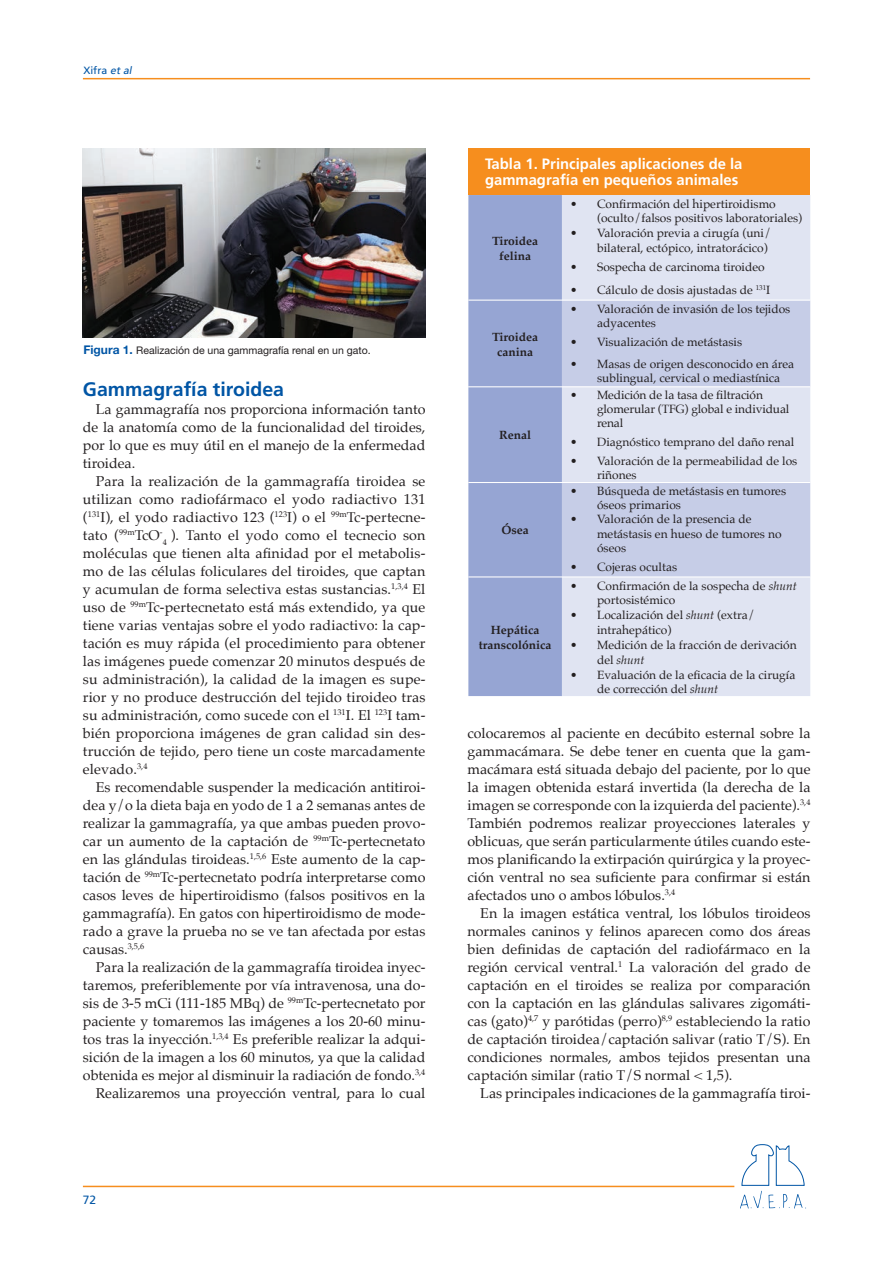
<style>
.page{position:relative;width:893px;height:1263px;background:#fff}
.page>*{position:absolute;margin:0;border:0;box-sizing:border-box;transform-origin:0 0}
.t1{font:700 19.5px "Frutiger";color:#0155a5}
.t2{font:700 15px/16.5px "Frutiger";color:#fff}
.t3{font:14.25px/18px "Palatino";color:#231f20;text-align:justify}
.t4{font:12px/14.4px "Palatino";color:#231f20}
.t5{font:700 12px/14.4px "Palatino";color:#231f20;text-align:center}
.t6{font:12px "Frutiger";color:#0155a5}
.t7{font:10.5px "Helvetica Neue LT Std";color:#231f20}
.t8{font:10.5px "Frutiger";color:#0155a5}
.s1{font-style:italic}
.s2{font-weight:700;font-size:12px;color:#0155a5}
</style>
<div class="page">
<hr style="left:83px;top:1186px;width:651px;height:1px;background:#f68e1e">
<hr style="left:83px;top:78px;width:727px;height:1px;background:#f68e1e">
<svg style="left:740px;top:1144px;width:66px;height:65px"></svg>
<img style="left:83px;top:149px;width:342px;height:189px">
<div style="left:468px;top:149px;width:342px;height:46px;background:#f68e1e"></div>
<div style="left:468px;top:195px;width:94px;height:501px;background:#96a5d3"></div>
<div style="left:562px;top:195px;width:248px;height:501px;background:#e0e4f2"></div>
<svg style="left:562px;top:301px;width:248px;height:275px;background:#cfd5ea"></svg>
<hr style="left:468px;top:300px;width:342px;height:1px;background:#fff">
<hr style="left:468px;top:386px;width:342px;height:1px;background:#fff">
<hr style="left:468px;top:482px;width:342px;height:1px;background:#fff">
<hr style="left:468px;top:576px;width:342px;height:1px;background:#fff">
<p class="t8" style="left:83px;top:64px;width:52px">Xifra <span class="s1">et al</span></p>
<p class="t7" style="left:83px;top:344px;width:289px"><span class="s2">Figura 1.</span> Realización de una gammagrafía renal en un gato.</p>
<h1 class="t1" style="left:83px;top:378px;width:203px">Gammagrafía tiroidea</h1>
<p class="t3" style="left:83px;top:400px;width:344px;text-indent:13px">La gammagrafía nos proporciona información tanto de la anatomía como de la funcionalidad del tiroides, por lo que es muy útil en el manejo de la enfermedad tiroidea.</p>
<p class="t3" style="left:83px;top:472px;width:344px;text-indent:13px">Para la realización de la gammagrafía tiroidea se utilizan como radiofármaco el yodo radiactivo 131 (<sup>131</sup>I), el yodo radiactivo 123 (<sup>123</sup>I) o el <sup>99m</sup>Tc-pertecne&shy;tato (<sup>99m</sup>TcO<sup>-</sup><sub>4</sub> ). Tanto el yodo como el tecnecio son moléculas que tienen alta afinidad por el metabolis&shy;mo de las células foliculares del tiroides, que captan y acumulan de forma selectiva estas sustancias.<sup>1,3,4</sup> El uso de <sup>99m</sup>Tc-pertecnetato está más extendido, ya que tiene varias ventajas sobre el yodo radiactivo: la cap&shy;tación es muy rápida (el procedimiento para obtener las imágenes puede comenzar 20 minutos después de su administración), la calidad de la imagen es supe&shy;rior y no produce destrucción del tejido tiroideo tras su administración, como sucede con el <sup>131</sup>I. El <sup>123</sup>I tam&shy;bién proporciona imágenes de gran calidad sin des&shy;trucción de tejido, pero tiene un coste marcadamente elevado.<sup>3,4</sup></p>
<p class="t3" style="left:83px;top:778px;width:344px;text-indent:13px">Es recomendable suspender la medicación antitiroi&shy;dea y/o la dieta baja en yodo de 1 a 2 semanas antes de realizar la gammagrafía, ya que ambas pueden provo&shy;car un aumento de la captación de <sup>99m</sup>Tc-pertecnetato en las glándulas tiroideas.<sup>1,5,6</sup> Este aumento de la cap&shy;tación de <sup>99m</sup>Tc-pertecnetato podría interpretarse como casos leves de hipertiroidismo (falsos positivos en la gammagrafía). En gatos con hipertiroidismo de mode&shy;rado a grave la prueba no se ve tan afectada por estas causas.<sup>3,5,6</sup></p>
<p class="t3" style="left:83px;top:958px;width:344px;text-align:right">Para la realización de la gammagrafía tiroidea inyec&shy;taremos, preferiblemente por vía intravenosa, una do&shy;sis de 3-5 mCi (111-185 MBq) de <sup>99m</sup>Tc-pertecnetato por paciente y tomaremos las imágenes a los 20-60 minu&shy;tos tras la inyección.<sup>1,3,4</sup> Es preferible realizar la adqui&shy;sición de la imagen a los 60 minutos, ya que la calidad obtenida es mejor al disminuir la radiación de fondo.<sup>3,4<br></sup>Realizaremos una proyección ventral, para lo cual</p>
<p class="t6" style="left:83px;top:1193px;width:15px">72</p>
<p class="t2" style="left:485px;top:155px;width:259px">Tabla 1. Principales aplicaciones de la gammagrafía en pequeños animales</p>
<p class="t5" style="left:492px;top:234px;width:48px">Tiroidea felina</p>
<p class="t5" style="left:492px;top:330px;width:48px">Tiroidea canina</p>
<p class="t5" style="left:499px;top:428px;width:33px">Renal</p>
<p class="t5" style="left:501px;top:523px;width:29px">Ósea</p>
<p class="t5" style="left:479px;top:623px;width:74px">Hepática transcolónica</p>
<p class="t4" style="left:597px;top:196px;width:207px;text-indent:-27px">• Confirmación del hipertiroidismo (oculto/falsos positivos laboratoriales)</p>
<p class="t4" style="left:570px;top:226px;width:203px;text-align:right">• Valoración previa a cirugía (uni/ bilateral, ectópico, intratorácico)</p>
<p class="t4" style="left:570px;top:260px;width:196px">• Sospecha de carcinoma tiroideo</p>
<p class="t4" style="left:570px;top:282px;width:202px">• Cálculo de dosis ajustadas de <sup>131</sup>I</p>
<p class="t4" style="left:597px;top:301px;width:195px;text-indent:-27px">• Valoración de invasión de los tejidos adyacentes</p>
<p class="t4" style="left:570px;top:335px;width:174px">• Visualización de metástasis</p>
<p class="t4" style="left:597px;top:356px;width:199px;text-indent:-27px">• Masas de origen desconocido en área sublingual, cervical o mediastínica</p>
<p class="t4" style="left:597px;top:387px;width:194px;text-indent:-27px">• Medición de la tasa de filtración glomerular (TFG) global e individual renal</p>
<p class="t4" style="left:570px;top:434px;width:226px">• Diagnóstico temprano del daño renal</p>
<p class="t4" style="left:597px;top:453px;width:202px;text-indent:-27px">• Valoración de la permeabilidad de los riñones</p>
<p class="t4" style="left:597px;top:483px;width:191px;text-indent:-27px">• Búsqueda de metástasis en tumores óseos primarios</p>
<p class="t4" style="left:597px;top:512px;width:186px;text-indent:-27px">• Valoración de la presencia de metástasis en hueso de tumores no óseos</p>
<p class="t4" style="left:570px;top:559px;width:109px">• Cojeras ocultas</p>
<p class="t4" style="left:597px;top:578px;width:201px;text-indent:-27px">• Confirmación de la sospecha de <span class="s1">shunt </span>portosistémico</p>
<p class="t4" style="left:597px;top:608px;width:159px;text-indent:-27px">• Localización del <span class="s1">shunt</span> (extra/ intrahepático)</p>
<p class="t4" style="left:597px;top:638px;width:201px;text-indent:-27px">• Medición de la fracción de derivación del <span class="s1">shunt</span></p>
<p class="t4" style="left:597px;top:667px;width:200px;text-indent:-27px">• Evaluación de la eficacia de la cirugía de corrección del <span class="s1">shunt</span></p>
<p class="t3" style="left:467px;top:724px;width:344px">colocaremos al paciente en decúbito esternal sobre la gammacámara. Se debe tener en cuenta que la gam&shy;macámara está situada debajo del paciente, por lo que la imagen obtenida estará invertida (la derecha de la imagen se corresponde con la izquierda del paciente).<sup>3,4<br></sup>También podremos realizar proyecciones laterales y oblicuas, que serán particularmente útiles cuando este&shy;mos planificando la extirpación quirúrgica y la proyec&shy;ción ventral no sea suficiente para confirmar si están afectados uno o ambos lóbulos.<sup>3,4</sup></p>
<p class="t3" style="left:468px;top:904px;width:344px;text-indent:13px">En la imagen estática ventral, los lóbulos tiroideos normales caninos y felinos aparecen como dos áreas bien definidas de captación del radiofármaco en la región cervical ventral.<sup>1</sup> La valoración del grado de captación en el tiroides se realiza por comparación con la captación en las glándulas salivares zigomáti&shy;cas (gato)<sup>4,7</sup> y parótidas (perro)<sup>8,9</sup> estableciendo la ratio de captación tiroidea/captación salivar (ratio T/S). En condiciones normales, ambos tejidos presentan una captación similar (ratio T/S normal &lt; 1,5).</p>
<p class="t3" style="left:480px;top:1084px;width:332px">Las principales indicaciones de la gammagrafía tiroi-</p>
</div>
